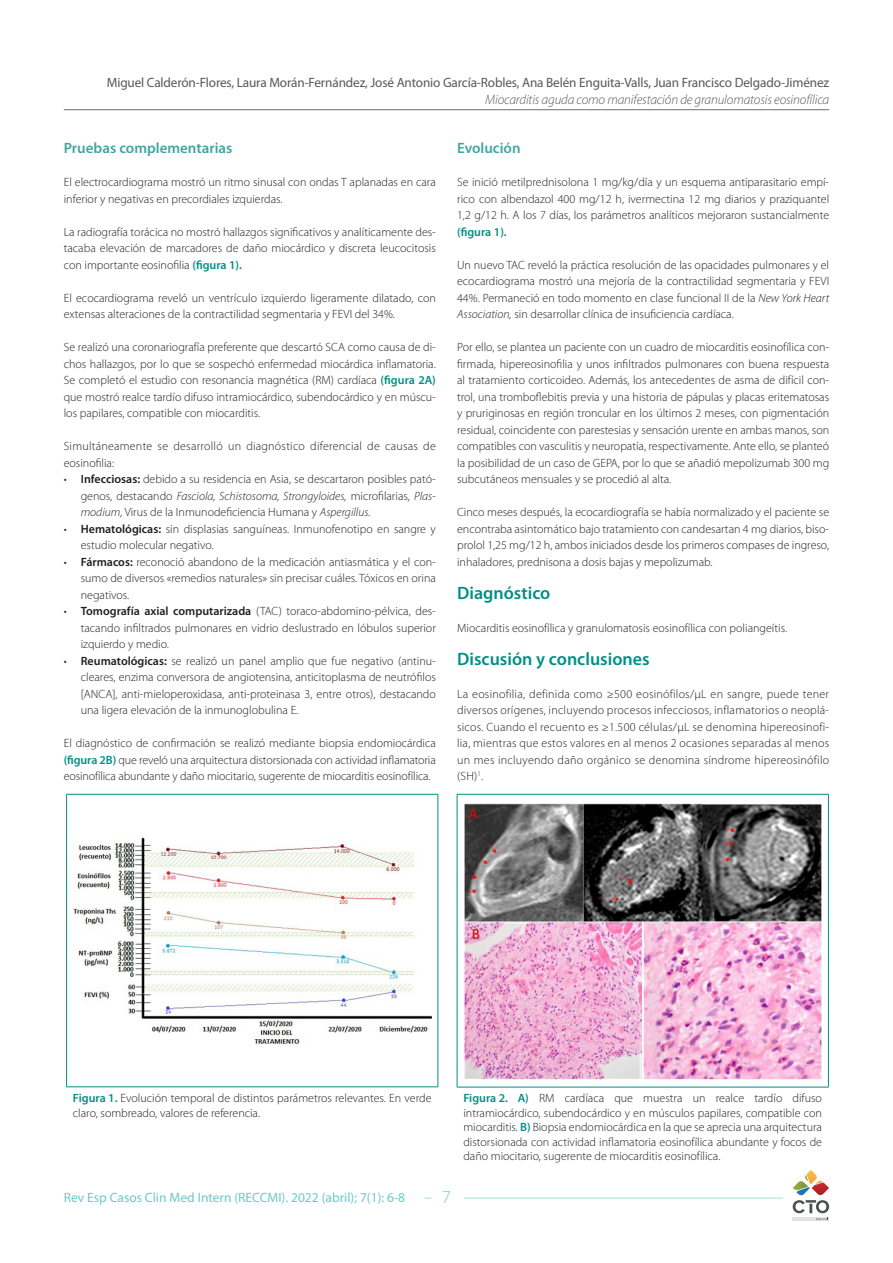
<style>
.page{position:relative;width:893px;height:1263px;background:#fff}
.page>*{position:absolute;margin:0;border:0;box-sizing:border-box;transform-origin:0 0}
._02_Primer_Orden{font:600 18px "Myriad Pro";color:#008f85}
.t1{font:300 18px "Myriad Pro";color:#6bc9cb}
._02_Segundo_Orden{font:600 15px "Myriad Pro";color:#40a6a2}
.t2{font:13.5px "Myriad Pro";letter-spacing:-.01em;color:#57585a}
.t3{font:italic 300 13.5px "Myriad Pro";letter-spacing:-.01em;color:#57585a}
.t4{font:13.5px "Myriad Pro";color:#6bc9cb}
._01_Texto_comun{font:300 12px/16.5px "Myriad Pro";color:#231f20;text-align:justify}
._01_Texto_comun-2{font:300 12px/16.5px "Myriad Pro";letter-spacing:.02em;color:#231f20}
.s1{font-weight:600;color:#008f85}
.s2{font-weight:600}
.s3{font-style:italic}
</style>
<div class="page">
<hr style="left:64px;top:109px;width:765px;height:1px;background:#6c6d70">
<hr style="left:793px;top:1217px;width:36px;height:4px;background:#e1e2e1">
<svg style="left:793px;top:1170px;width:36px;height:50px"></svg>
<hr style="left:464px;top:1198px;width:319px;height:1px;background:#a8dcdd">
<hr style="left:66px;top:794px;width:372px;height:1px;background:#008f85">
<hr style="left:66px;top:795px;width:1px;height:291px;background:#008f85">
<hr style="left:437px;top:795px;width:1px;height:291px;background:#008f85">
<hr style="left:66px;top:1086px;width:372px;height:1px;background:#008f85">
<img style="left:73px;top:837px;width:358px;height:207px">
<hr style="left:457px;top:794px;width:372px;height:1px;background:#008f85">
<hr style="left:457px;top:795px;width:1px;height:292px;background:#008f85">
<hr style="left:828px;top:795px;width:1px;height:292px;background:#008f85">
<hr style="left:457px;top:1087px;width:372px;height:1px;background:#008f85">
<img style="left:464px;top:803px;width:358px;height:277px">
<p class="t2" style="left:107px;top:74px;width:724px">Miguel Calderón-Flores, Laura Morán-Fernández, José Antonio García-Robles, Ana Belén Enguita-Valls, Juan Francisco Delgado-Jiménez</p>
<p class="t3" style="left:485px;top:92px;width:345px">Miocarditis aguda como manifestación de granulomatosis eosinofílica</p>
<p class="_02_Segundo_Orden" style="left:64px;top:138px;width:170px">Pruebas complementarias</p>
<p class="_01_Texto_comun" style="left:64px;top:174px;width:374px">El electrocardiograma mostró un ritmo sinusal con ondas T aplanadas en cara inferior y negativas en precordiales izquierdas.</p>
<p class="_01_Texto_comun" style="left:64px;top:223px;width:374px">La radiografía torácica no mostró hallazgos significativos y analíticamente des&shy;tacaba elevación de marcadores de daño miocárdico y discreta leucocitosis con importante eosinofilia <span class="s1">(figura 1).</span></p>
<p class="_01_Texto_comun" style="left:64px;top:289px;width:374px">El ecocardiograma reveló un ventrículo izquierdo ligeramente dilatado, con extensas alteraciones de la contractilidad segmentaria y FEVI del 34%.</p>
<p class="_01_Texto_comun" style="left:64px;top:339px;width:374px">Se realizó una coronariografía preferente que descartó SCA como causa de di&shy;chos hallazgos, por lo que se sospechó enfermedad miocárdica inflamatoria.<br>Se completó el estudio con resonancia magnética (RM) cardíaca <span class="s1">(figura 2A) </span>que mostró realce tardío difuso intramiocárdico, subendocárdico y en múscu&shy;los papilares, compatible con miocarditis.</p>
<p class="_01_Texto_comun-2" style="left:64px;top:438px;width:374px">Simultáneamente se desarrolló un diagnóstico diferencial de causas de eosinofilia:</p>
<p class="_01_Texto_comun" style="left:81px;top:471px;width:357px;text-indent:-17px">• <span class="s2">Infecciosas:</span> debido a su residencia en Asia, se descartaron posibles pató&shy;genos, destacando <span class="s3">Fasciola, Schistosoma, Strongyloides,</span> microfilarias, <span class="s3">Plas&shy;modium,</span> Virus de la Inmunodeficiencia Humana y <span class="s3">Aspergillus.</span></p>
<p class="_01_Texto_comun" style="left:81px;top:520px;width:357px;text-indent:-17px">• <span class="s2">Hematológicas:</span> sin displasias sanguíneas. Inmunofenotipo en sangre y estudio molecular negativo.</p>
<p class="_01_Texto_comun" style="left:81px;top:553px;width:357px;text-indent:-17px">• <span class="s2">Fármacos:</span> reconoció abandono de la medicación antiasmática y el con&shy;sumo de diversos «remedios naturales» sin precisar cuáles. Tóxicos en orina negativos.</p>
<p class="_01_Texto_comun" style="left:81px;top:603px;width:357px;text-indent:-17px">• <span class="s2">Tomografía axial computarizada</span> (TAC) toraco-abdomino-pélvica, des&shy;tacando infiltrados pulmonares en vidrio deslustrado en lóbulos superior izquierdo y medio.</p>
<p class="_01_Texto_comun" style="left:81px;top:652px;width:357px;text-indent:-17px">• <span class="s2">Reumatológicas:</span> se realizó un panel amplio que fue negativo (antinu&shy;cleares, enzima conversora de angiotensina, anticitoplasma de neutrófilos [ANCA], anti-mieloperoxidasa, anti-proteinasa 3, entre otros), destacando una ligera elevación de la inmunoglobulina E.</p>
<p class="_01_Texto_comun" style="left:64px;top:735px;width:374px">El diagnóstico de confirmación se realizó mediante biopsia endomiocárdica <span class="s1">(figura 2B)</span> que reveló una arquitectura distorsionada con actividad inflamatoria eosinofílica abundante y daño miocitario, sugerente de miocarditis eosinofílica.</p>
<p class="_02_Segundo_Orden" style="left:457px;top:138px;width:65px">Evolución</p>
<p class="_01_Texto_comun" style="left:457px;top:174px;width:374px">Se inició metilprednisolona 1 mg/kg/día y un esquema antiparasitario empí&shy;rico con albendazol 400 mg/12 h, ivermectina 12 mg diarios y praziquantel 1,2 g/12 h. A los 7 días, los parámetros analíticos mejoraron sustancialmente <span class="s1">(figura 1).</span></p>
<p class="_01_Texto_comun" style="left:457px;top:256px;width:374px">Un nuevo TAC reveló la práctica resolución de las opacidades pulmonares y el ecocardiograma mostró una mejoría de la contractilidad segmentaria y FEVI 44%. Permaneció en todo momento en clase funcional II de la <span class="s3">New York Heart Association,</span> sin desarrollar clínica de insuficiencia cardíaca.</p>
<p class="_01_Texto_comun" style="left:457px;top:339px;width:374px">Por ello, se plantea un paciente con un cuadro de miocarditis eosinofílica con&shy;firmada, hipereosinofilia y unos infiltrados pulmonares con buena respuesta al tratamiento corticoideo. Además, los antecedentes de asma de difícil con&shy;trol, una tromboflebitis previa y una historia de pápulas y placas eritematosas y pruriginosas en región troncular en los últimos 2 meses, con pigmentación residual, coincidente con parestesias y sensación urente en ambas manos, son compatibles con vasculitis y neuropatía, respectivamente. Ante ello, se planteó la posibilidad de un caso de GEPA, por lo que se añadió mepolizumab 300 mg subcutáneos mensuales y se procedió al alta.</p>
<p class="_01_Texto_comun" style="left:457px;top:504px;width:374px">Cinco meses después, la ecocardiografía se había normalizado y el paciente se encontraba asintomático bajo tratamiento con candesartan 4 mg diarios, biso&shy;prolol 1,25 mg/12 h, ambos iniciados desde los primeros compases de ingreso, inhaladores, prednisona a dosis bajas y mepolizumab.</p>
<p class="_02_Primer_Orden" style="left:457px;top:581px;width:95px">Diagnóstico</p>
<p class="_01_Texto_comun" style="left:457px;top:619px;width:331px">Miocarditis eosinofílica y granulomatosis eosinofílica con poliangeítis.</p>
<p class="_02_Primer_Orden" style="left:457px;top:647px;width:194px">Discusión y conclusiones</p>
<p class="_01_Texto_comun" style="left:457px;top:685px;width:374px">La eosinofilia, definida como ≥500 eosinófilos/μL en sangre, puede tener diversos orígenes, incluyendo procesos infecciosos, inflamatorios o neoplá&shy;sicos. Cuando el recuento es ≥1.500 células/μL se denomina hipereosinofi&shy;lia, mientras que estos valores en al menos 2 ocasiones separadas al menos un mes incluyendo daño orgánico se denomina síndrome hipereosinófilo (SH)<sup>1</sup>.</p>
<p class="_01_Texto_comun" style="left:73px;top:1091px;width:360px;line-height:14.4px"><span class="s1">Figura 1.</span> Evolución temporal de distintos parámetros relevantes. En verde claro, sombreado, valores de referencia.</p>
<p class="_01_Texto_comun" style="left:463px;top:1091px;width:360px;line-height:14.4px"><span class="s1">Figura 2. A)</span> RM cardíaca que muestra un realce tardío difuso intramiocárdico, subendocárdico y en músculos papilares, compatible con miocarditis. <span class="s1">B)</span> Biopsia endomiocárdica en la que se aprecia una arquitectura distorsionada con actividad inflamatoria eosinofílica abundante y focos de daño miocitario, sugerente de miocarditis eosinofílica.</p>
<p class="t4" style="left:64px;top:1189px;width:343px">Rev Esp Casos Clin Med Intern (RECCMI). 2022 (abril); 7(1): 6-8</p>
<h1 class="t1" style="left:442px;top:1187px;width:10px">7</h1>
</div>
